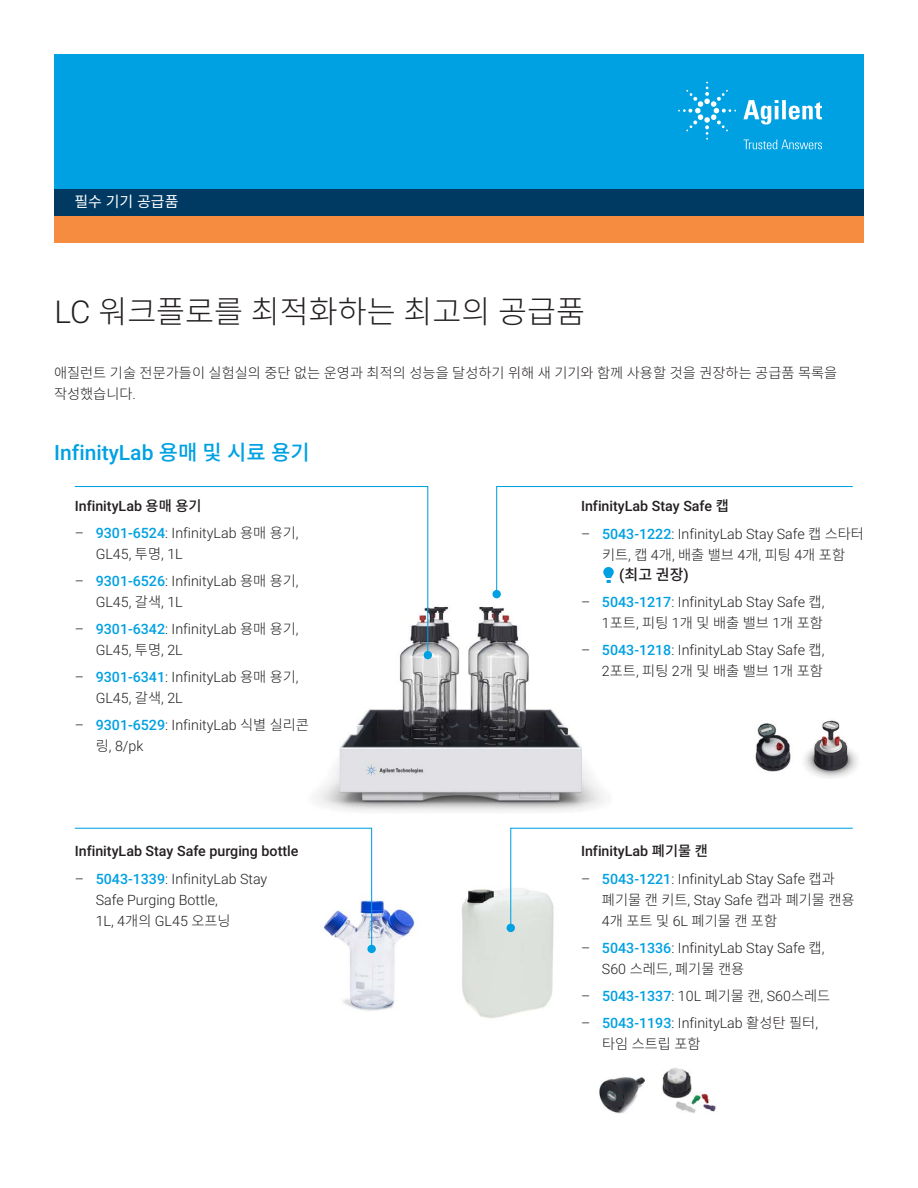
<style>
.page{position:relative;width:918px;height:1188px;background:#fff}
.page>*{position:absolute;margin:0;border:0;box-sizing:border-box;transform-origin:0 0}
.t1{font:300 31.5px "Noto Sans CJ Kkr";color:#231f20}
.t2{font:500 21px "Roboto";color:#00a1e3}
.t3{font:15px "Noto Sans CJ Kkr";color:#fff}
.t4{font:500 15px "Noto Sans CJ Kkr";color:#231f20}
.t5{font:300 14.25px/21px "Roboto";color:#231f20}
.t6{font:300 14.25px/21px "Noto Sans CJ Kkr";color:#231f20}
.t7{font:500 14.25px "Roboto";color:#231f20}
.s1{font-family:"Roboto"}
.s2{font-family:"Noto Sans CJ Kkr"}
.s3{font-weight:500;color:#00a1e3}
</style>
<div class="page">
<div style="left:54px;top:216px;width:810px;height:27px;background:#f58c3f"></div>
<div style="left:54px;top:189px;width:810px;height:27px;background:#003a63"></div>
<div style="left:54px;top:54px;width:810px;height:135px;background:#00a1e3"></div>
<svg style="left:743px;top:100px;width:79px;height:25px"></svg>
<svg style="left:678px;top:82px;width:58px;height:58px"></svg>
<svg style="left:744px;top:140px;width:78px;height:9px"></svg>
<img style="left:315px;top:596px;width:289px;height:216px">
<img style="left:343px;top:900px;width:72px;height:111px">
<img style="left:462px;top:888px;width:92px;height:130px">
<svg style="left:74px;top:486px;width:355px;height:170px"></svg>
<div style="left:424px;top:651px;width:8px;height:8px;background:#00a1e3;border-radius:50%"></div>
<svg style="left:74px;top:827px;width:299px;height:123px"></svg>
<div style="left:367px;top:945px;width:9px;height:8px;background:#00a1e3;border-radius:50%"></div>
<div style="left:492px;top:590px;width:9px;height:8px;background:#00a1e3;border-radius:50%"></div>
<svg style="left:510px;top:827px;width:343px;height:102px"></svg>
<div style="left:507px;top:924px;width:8px;height:8px;background:#00a1e3;border-radius:50%"></div>
<img style="left:755px;top:723px;width:36px;height:49px">
<img style="left:804px;top:720px;width:54px;height:58px">
<img style="left:599px;top:1077px;width:45px;height:37px">
<img style="left:662px;top:1068px;width:56px;height:45px">
<svg style="left:496px;top:486px;width:357px;height:109px"></svg>
<p class="t3" style="left:75px;top:193px;width:106px">필수 기기 공급품</p>
<h1 class="t1" style="left:55px;top:294px;width:532px"><span class="s1">LC</span> 워크플로를 최적화하는 최고의 공급품</h1>
<p class="t6" style="left:54px;top:363px;width:785px">애질런트 기술 전문가들이 실험실의 중단 없는 운영과 최적의 성능을 달성하기 위해 새 기기와 함께 사용할 것을 권장하는 공급품 목록을 작성했습니다<span class="s1">.</span></p>
<h2 class="t2" style="left:54px;top:437px;width:257px">InfinityLab <span class="s2">용매 및 시료 용기</span></h2>
<p class="t7" style="left:75px;top:496px;width:128px">InfinityLab <span class="s2">용매 용기</span></p>
<p class="t5" style="left:96px;top:522px;width:204px;text-indent:-21px">– <span class="s3">9301-6524</span>: InfinityLab <span class="s2">용매 용기</span>,<br>GL45, <span class="s2">투명</span>, 1L</p>
<p class="t5" style="left:96px;top:570px;width:204px;text-indent:-21px">– <span class="s3">9301-6526</span>: InfinityLab <span class="s2">용매 용기</span>,<br>GL45, <span class="s2">갈색</span>, 1L</p>
<p class="t5" style="left:96px;top:618px;width:204px;text-indent:-21px">– <span class="s3">9301-6342</span>: InfinityLab <span class="s2">용매 용기</span>,<br>GL45, <span class="s2">투명</span>, 2L</p>
<p class="t5" style="left:96px;top:666px;width:204px;text-indent:-21px">– <span class="s3">9301-6341</span>: InfinityLab <span class="s2">용매 용기</span>,<br>GL45, <span class="s2">갈색</span>, 2L</p>
<p class="t5" style="left:96px;top:714px;width:215px;text-indent:-21px">– <span class="s3">9301-6529</span>: InfinityLab <span class="s2">식별 실리콘 링</span>, 8/pk</p>
<p class="t7" style="left:581px;top:496px;width:149px">InfinityLab Stay Safe <span class="s2">캡</span></p>
<p class="t5" style="left:581px;top:522px;width:284px">– <span class="s3">5043-1222</span>: InfinityLab Stay Safe <span class="s2">캡 스타터</span></p>
<p class="t6" style="left:602px;top:544px;width:245px">키트<span class="s1">,</span> 캡 <span class="s1">4</span>개<span class="s1">,</span> 배출 밸브 <span class="s1">4</span>개<span class="s1">,</span> 피팅 <span class="s1">4</span>개 포함</p>
<p class="t4" style="left:619px;top:566px;width:71px"><span class="s1">(</span>최고 권장<span class="s1">)</span></p>
<p class="t5" style="left:581px;top:591px;width:245px">– <span class="s3">5043-1217</span>: InfinityLab Stay Safe <span class="s2">캡</span>,</p>
<p class="t6" style="left:602px;top:613px;width:223px"><span class="s1">1</span>포트<span class="s1">,</span> 피팅 <span class="s1">1</span>개 및 배출 밸브 <span class="s1">1</span>개 포함</p>
<p class="t5" style="left:581px;top:639px;width:245px">– <span class="s3">5043-1218</span>: InfinityLab Stay Safe <span class="s2">캡</span>,</p>
<p class="t6" style="left:602px;top:661px;width:223px"><span class="s1">2</span>포트<span class="s1">,</span> 피팅 <span class="s1">2</span>개 및 배출 밸브 <span class="s1">1</span>개 포함</p>
<p class="t7" style="left:75px;top:841px;width:225px">InfinityLab Stay Safe purging bottle</p>
<p class="t7" style="left:581px;top:841px;width:128px">InfinityLab <span class="s2">폐기물 캔</span></p>
<p class="t5" style="left:96px;top:868px;width:173px;text-indent:-21px">– <span class="s3">5043-1339</span>: InfinityLab Stay<br>Safe Purging Bottle,<br>1L, 4<span class="s2">개의</span> GL45 <span class="s2">오프닝</span></p>
<p class="t5" style="left:581px;top:868px;width:255px">– <span class="s3">5043-1221</span>: InfinityLab Stay Safe <span class="s2">캡과</span></p>
<p class="t6" style="left:602px;top:889px;width:254px">폐기물 캔 키트<span class="s1">, Stay Safe</span> 캡과 폐기물 캔용<br><span class="s1">4</span>개 포트 및 <span class="s1">6L</span> 폐기물 캔 포함</p>
<p class="t5" style="left:581px;top:937px;width:245px">– <span class="s3">5043-1336</span>: InfinityLab Stay Safe <span class="s2">캡</span>,</p>
<p class="t6" style="left:602px;top:958px;width:144px"><span class="s1">S60</span> 스레드<span class="s1">,</span> 폐기물 캔용</p>
<p class="t5" style="left:581px;top:985px;width:251px">– <span class="s3">5043-1337</span>: 10L <span class="s2">폐기물 캔</span>, S60<span class="s2">스레드</span></p>
<p class="t5" style="left:581px;top:1012px;width:239px">– <span class="s3">5043-1193</span>: InfinityLab <span class="s2">활성탄 필터</span>,</p>
<p class="t6" style="left:602px;top:1033px;width:100px">타임 스트립 포함</p>
</div>
